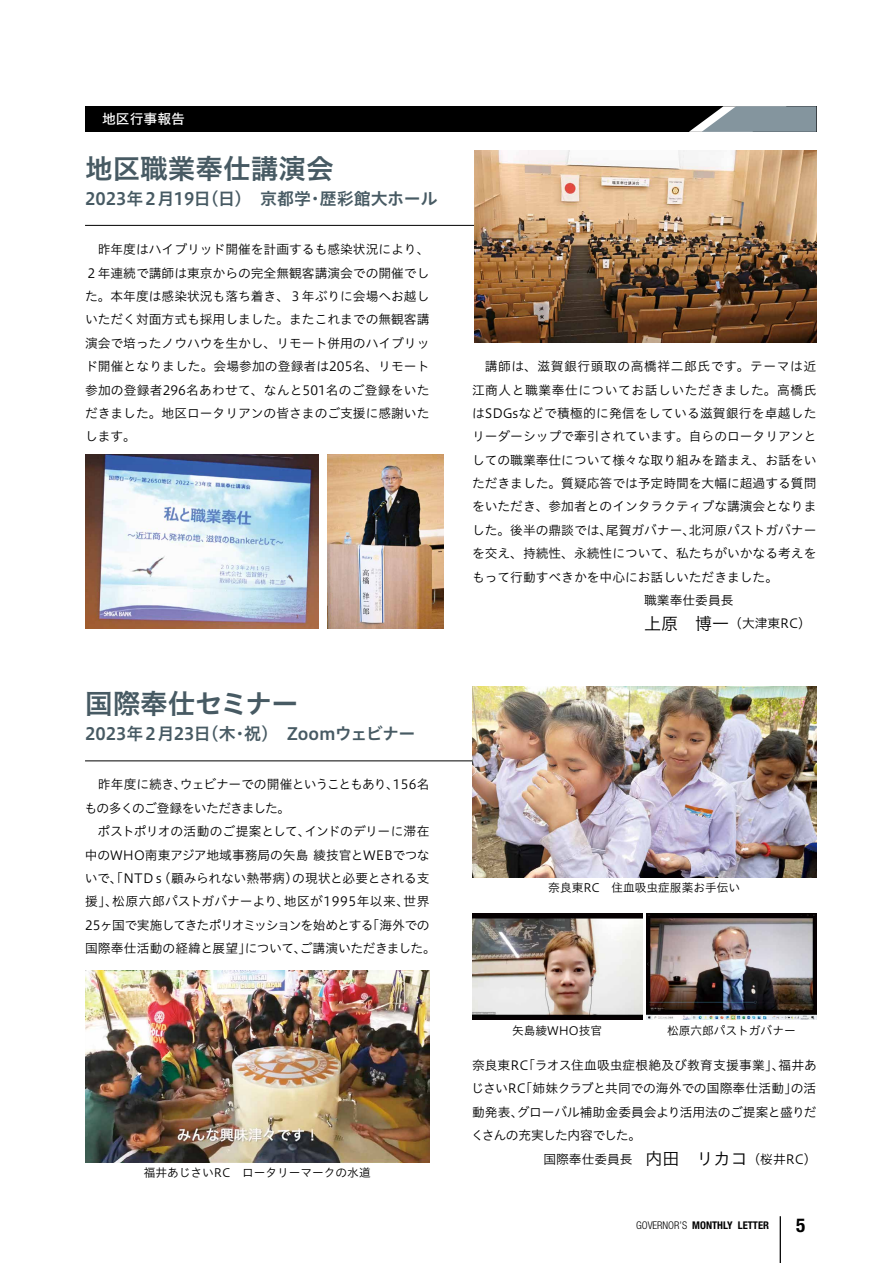
<style>
.page{position:relative;width:893px;height:1263px;background:#fff}
.page>*{position:absolute;margin:0;border:0;box-sizing:border-box;transform-origin:0 0}
.t1{font:27.6px "Hiragino UD Sans Std W6";color:#475a63}
.t2{font:27.6px "Hiragino UD Sans Std W6";letter-spacing:-.02em;color:#475a63}
.t3{font:700 condensed 19.2px "Helvetica Neue LT Std";color:#000}
.t4{font:16.95px "Hiragino UD Sans Std W6";letter-spacing:-.035em;color:#475a63}
.t5{font:16.95px "Hiragino UD Sans Std W6";letter-spacing:-.01em;color:#475a63}
.t6{font:13.8px "Hiragino UD Sans Std W5";color:#fff}
.t7{font:12.75px/23.4px "Hiragino UD Sans Std W3";color:#000;text-align:justify}
.t8{font:12.75px/23.4px "Hiragino UD Sans Std W3";letter-spacing:-.045em;color:#000}
.t9{font:12.75px "Hiragino UD Sans Std W3";letter-spacing:.02em;color:#000}
.t10{font:12.75px "Hiragino UD Sans Std W3";letter-spacing:.04em;color:#000}
.t11{font:12.75px "Hiragino UD Sans Std W3";letter-spacing:.045em;color:#000}
.t12{font:11.7px "Hiragino UD Sans Std W3";color:#000}
.t13{font:700 condensed 10.65px "Helvetica Neue LT Std";color:#000}
.s1{font-size:16.95px}
.s2{font-weight:300}
</style>
<div class="page">
<hr style="left:85px;top:760px;width:731px;height:1px;background:#000">
<div style="left:85px;top:106px;width:731px;height:26px;background:#000"></div>
<svg style="left:689px;top:106px;width:127px;height:26px;background:#7d8a91"></svg>
<hr style="left:85px;top:225px;width:731px;height:1px;background:#000">
<img style="left:475px;top:151px;width:341px;height:191px">
<img style="left:85px;top:454px;width:234px;height:175px">
<img style="left:327px;top:454px;width:117px;height:175px">
<img style="left:646px;top:914px;width:170px;height:106px">
<img style="left:472px;top:914px;width:170px;height:106px">
<img style="left:472px;top:686px;width:344px;height:191px">
<img style="left:85px;top:971px;width:344px;height:191px">
<hr style="left:780px;top:1216px;width:1px;height:47px;background:#000">
<p class="t6" style="left:102px;top:109px;width:84px">地区行事報告</p>
<h1 class="t1" style="left:85px;top:147px;width:250px">地区職業奉仕講演会</h1>
<h3 class="t5" style="left:85px;top:185px;width:354px">2023年２月19日（日）　京都学・歴彩館大ホール</h3>
<p class="t7" style="left:85px;top:237px;width:346px;text-indent:13px">昨年度はハイブリッド開催を計画するも感染状況により、２年連続で講師は東京からの完全無観客講演会での開催でした。本年度は感染状況も落ち着き、３年ぶりに会場へお越しいただく対面方式も採用しました。またこれまでの無観客講演会で培ったノウハウを生かし、リモート併用のハイブリッド開催となりました。会場参加の登録者は205名、リモート参加の登録者296名あわせて、なんと501名のご登録をいただきました。地区ロータリアンの皆さまのご支援に感謝いたします。</p>
<h1 class="t2" style="left:85px;top:682px;width:215px">国際奉仕セミナー</h1>
<h3 class="t4" style="left:85px;top:720px;width:332px">2023年２月23日（木・祝）　Zoomウェビナー</h3>
<p class="t8" style="left:84px;top:772px;width:346px;text-indent:13px">昨年度に続き、ウェビナーでの開催ということもあり、156名もの多くのご登録をいただきました。</p>
<p class="t7" style="left:85px;top:819px;width:353px;text-align:center">ポストポリオの活動のご提案として、インドのデリーに滞在<br>中のWHO南東アジア地域事務局の矢島 綾技官とWEBでつないで、「NTDｓ（顧みられない熱帯病）の現状と必要とされる支援」、松原六郎パストガバナーより、地区が1995年以来、世界25ヶ国で実施してきたポリオミッションを始めとする「海外での国際奉仕活動の経緯と展望」について、ご講演いただきました。</p>
<p class="t12" style="left:144px;top:1163px;width:228px">福井あじさいRC　ロータリーマークの水道</p>
<p class="t11" style="left:485px;top:357px;width:333px">講師は、滋賀銀行頭取の高橋祥二郎氏です。テーマは近</p>
<p class="t10" style="left:472px;top:380px;width:346px">江商人と職業奉仕についてお話しいただきました。高橋氏</p>
<p class="t7" style="left:472px;top:401px;width:346px">はSDGsなどで積極的に発信をしている滋賀銀行を卓越した</p>
<p class="t7" style="left:472px;top:424px;width:346px">リーダーシップで牽引されています。自らのロータリアンと</p>
<p class="t7" style="left:472px;top:447px;width:346px">しての職業奉仕について様々な取り組みを踏まえ、お話をい</p>
<p class="t7" style="left:472px;top:471px;width:346px">ただきました。質疑応答では予定時間を大幅に超過する質問</p>
<p class="t7" style="left:472px;top:494px;width:346px">をいただき、参加者とのインタラクティブな講演会となりま</p>
<p class="t7" style="left:472px;top:518px;width:346px">した。後半の鼎談では、尾賀ガバナー、北河原パストガバナー</p>
<p class="t7" style="left:472px;top:541px;width:346px">を交え、持続性、永続性について、私たちがいかなる考えを</p>
<p class="t7" style="left:472px;top:564px;width:308px">もって行動すべきかを中心にお話しいただきました。</p>
<p class="t7" style="left:644px;top:588px;width:91px">職業奉仕委員長</p>
<p class="t7" style="left:644px;top:611px;width:168px"><span class="s1">上原　博一</span>（大津東RC）</p>
<p class="t12" style="left:548px;top:879px;width:193px">奈良東RC　住血吸虫症服薬お手伝い</p>
<p class="t12" style="left:512px;top:1021px;width:92px">矢島綾WHO技官</p>
<p class="t12" style="left:667px;top:1021px;width:130px">松原六郎パストガバナー</p>
<p class="t9" style="left:472px;top:1056px;width:346px">奈良東RC「ラオス住血吸虫症根絶及び教育支援事業」、福井あ</p>
<p class="t7" style="left:471px;top:1076px;width:347px">じさいRC「姉妹クラブと共同での海外での国際奉仕活動」の活</p>
<p class="t7" style="left:472px;top:1099px;width:346px">動発表、グローバル補助金委員会より活用法のご提案と盛りだ</p>
<p class="t8" style="left:471px;top:1123px;width:172px">くさんの充実した内容でした。</p>
<p class="t7" style="left:543px;top:1146px;width:275px">国際奉仕委員長　<span class="s1">内田　リカコ</span>（桜井RC）</p>
<p class="t13" style="left:636px;top:1219px;width:134px"><span class="s2">GOVERNOR’S</span> MONTHLY LETTER</p>
<h2 class="t3" style="left:796px;top:1213px;width:11px">5</h2>
</div>
